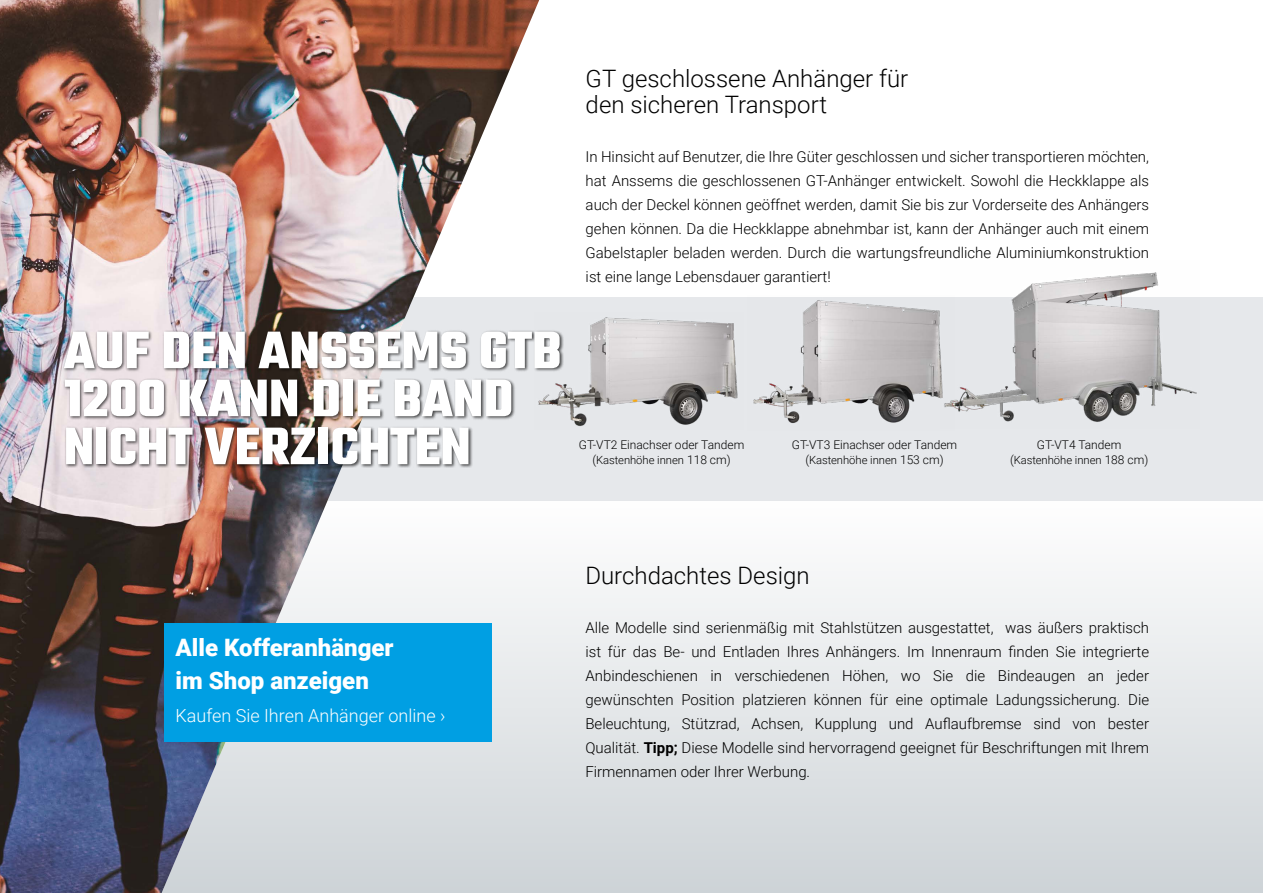
<style>
.page{position:relative;width:1263px;height:893px;background:#fff}
.page>*{position:absolute;margin:0;border:0;box-sizing:border-box;transform-origin:0 0}
.t1{font:700 57px/48px "Teko";color:#fff}
.t2{font:300 24px/25.5px "Roboto";color:#000}
.t3{font:900 24px/33px "Roboto";color:#fff}
.t4{font:300 18px "Roboto";color:#fff}
.t5{font:300 15px/24px "Roboto";color:#000;text-align:justify}
.t6{font:300 12px "Roboto";color:#000}
.t7{font:300 11.25px "Roboto";color:#000}
.s1{font-size:12px}
.s2{font-weight:700}
</style>
<div class="page">
<div style="left:0;top:298px;width:1263px;height:203px;background:#e6e8eb"></div>
<div style="left:0;top:501px;width:1263px;height:392px;background:linear-gradient(to bottom,#fefefe,#cdd3d7)"></div>
<img style="left:0;top:0;width:539px;height:893px">
<div style="left:164px;top:623px;width:327px;height:119px;background:#009fe3"></div>
<div style="left:63px;top:329px;width:501px;height:139px;background:#000;opacity:.7"></div>
<img style="left:535px;top:313px;width:203px;height:117px">
<img style="left:747px;top:297px;width:193px;height:126px">
<img style="left:940px;top:272px;width:259px;height:150px">
<h1 class="t1" style="left:64px;top:330px;width:499px">AUF DEN ANSSEMS GTB<br>1200 KANN DIE BAND<br>NICHT VERZICHTEN</h1>
<h2 class="t2" style="left:586px;top:65px;width:324px">GT geschlossene Anhänger für den sicheren Transport</h2>
<p class="t5" style="left:586px;top:144px;width:565px">In Hinsicht auf Benutzer, die Ihre Güter geschlossen und sicher transportieren möchten, hat Anssems die geschlossenen GT-Anhänger entwickelt. Sowohl die Heckklappe als auch der Deckel können geöffnet werden, damit Sie bis zur Vorderseite des Anhängers gehen können. Da die Heckklappe abnehmbar ist, kann der Anhänger auch mit einem Gabelstapler beladen werden. Durch die wartungsfreundliche Aluminiumkonstruktion ist eine lange Lebensdauer garantiert!</p>
<p class="t6" style="left:579px;top:437px;width:167px">GT-VT2 Einachser oder Tandem</p>
<p class="t7" style="left:592px;top:453px;width:140px"><span class="s1">(</span>Kastenhöhe innen <span class="s1">118 cm)</span></p>
<p class="t6" style="left:792px;top:437px;width:167px">GT-VT3 Einachser oder Tandem</p>
<p class="t7" style="left:805px;top:453px;width:140px"><span class="s1">(</span>Kastenhöhe innen <span class="s1">153 cm)</span></p>
<p class="t6" style="left:1037px;top:437px;width:86px">GT-VT4 Tandem</p>
<p class="t7" style="left:1010px;top:453px;width:140px"><span class="s1">(</span>Kastenhöhe innen <span class="s1">188 cm)</span></p>
<h2 class="t3" style="left:176px;top:630px;width:220px">Alle Kofferanhänger im Shop anzeigen</h2>
<p class="t4" style="left:176px;top:703px;width:271px">Kaufen Sie Ihren Anhänger online ›</p>
<h2 class="t2" style="left:585px;top:561px;width:226px">Durchdachtes Design</h2>
<p class="t5" style="left:585px;top:615px;width:565px">Alle Modelle sind serienmäßig mit Stahlstützen ausgestattet, was äußers praktisch ist für das Be- und Entladen Ihres Anhängers. Im Innenraum finden Sie integrierte Anbindeschienen in verschiedenen Höhen, wo Sie die Bindeaugen an jeder gewünschten Position platzieren können für eine optimale Ladungssicherung. Die Beleuchtung, Stützrad, Achsen, Kupplung und Auflaufbremse sind von bester Qualität. <span class="s2">Tipp;</span> Diese Modelle sind hervorragend geeignet für Beschriftungen mit Ihrem Firmennamen oder Ihrer Werbung.</p>
</div>
